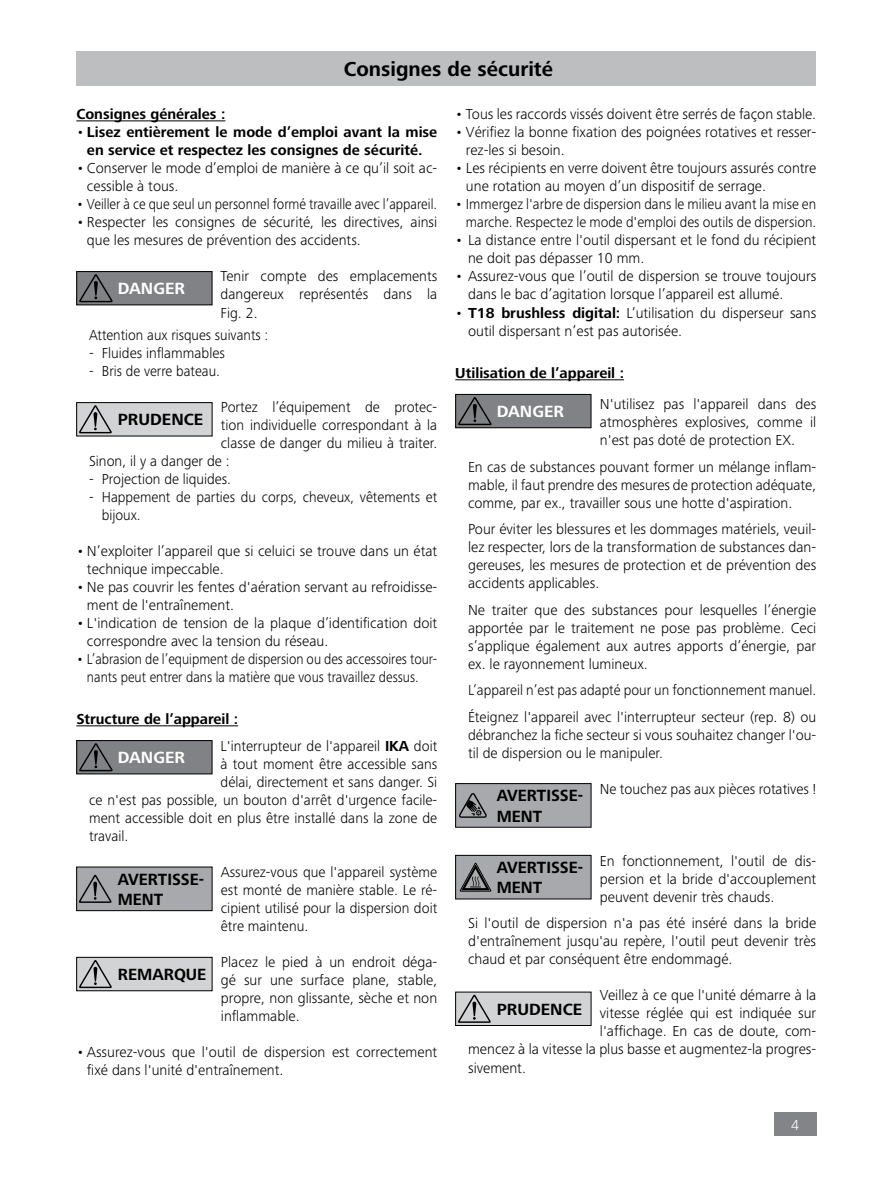
<style>
.page{position:relative;width:893px;height:1187px;background:#fff}
.page>*{position:absolute;margin:0;border:0;box-sizing:border-box;transform-origin:0 0}
.t1{font:700 21px "Frutiger Next IKA";color:#000}
.t2{font:700 16.8px/20.1px "Frutiger Next IKA";color:#000;scale:.96 1}
.t3{font:700 16.8px "Frutiger Next IKA";color:#000}
.t4{font:700 16.8px "Frutiger Next IKA";color:#fff}
.t5{font:300 15px/18px "Frutiger Next IKA";color:#000}
.t6{font:300 15px/26.5px "Frutiger Next IKA";color:#000;scale:.96 1}
.t7{font:300 15px/18px "Frutiger Next IKA";color:#000;text-align:right;scale:.95 1}
.t8{font:700 15px/18px "Frutiger Next IKA";color:#000;text-align:center}
.t9{font:300 15px/18px "Frutiger Next IKA";color:#000;text-align:center;scale:.91 1}
.t10{font:300 15px "Frutiger Next IKA";color:#000;scale:.92 1}
.t11{font:300 15px "Frutiger Next IKA";color:#fff}
.s1{font-weight:300}
.s2{font-weight:700}
</style>
<div class="page">
<div style="left:774px;top:1112px;width:42px;height:23px;background:#838487"></div>
<hr style="left:455px;top:379px;width:169px;height:1px;background:#000">
<div style="left:76px;top:52px;width:740px;height:34px;background:#bcbec0"></div>
<hr style="left:76px;top:120px;width:149px;height:1px;background:#000">
<hr style="left:76px;top:725px;width:162px;height:1px;background:#000">
<div style="left:77px;top:271px;width:135px;height:34px;background:#808285"></div>
<div style="left:76px;top:271px;width:136px;height:34px;border:1px solid #000"></div>
<svg style="left:78px;top:274px;width:35px;height:32px"></svg>
<div style="left:77px;top:402px;width:135px;height:34px;background:#d1d3d4"></div>
<div style="left:76px;top:402px;width:136px;height:34px;border:1px solid #000"></div>
<svg style="left:78px;top:405px;width:34px;height:32px"></svg>
<div style="left:77px;top:740px;width:135px;height:33px;background:#808285"></div>
<div style="left:76px;top:740px;width:136px;height:34px;border:1px solid #000"></div>
<svg style="left:78px;top:743px;width:35px;height:31px"></svg>
<div style="left:456px;top:394px;width:135px;height:34px;background:#808285"></div>
<div style="left:455px;top:394px;width:136px;height:34px;border:1px solid #000"></div>
<svg style="left:457px;top:397px;width:35px;height:31px"></svg>
<div style="left:77px;top:867px;width:135px;height:43px;background:#a7a9ac"></div>
<svg style="left:78px;top:874px;width:34px;height:29px"></svg>
<div style="left:77px;top:957px;width:135px;height:33px;background:#d1d3d4"></div>
<div style="left:76px;top:956px;width:136px;height:34px;border:1px solid #000"></div>
<svg style="left:78px;top:960px;width:34px;height:31px"></svg>
<div style="left:456px;top:783px;width:135px;height:44px;background:#a7a9ac"></div>
<div style="left:455px;top:783px;width:136px;height:44px;border:1px solid #000"></div>
<svg style="left:459px;top:793px;width:28px;height:24px"></svg>
<div style="left:456px;top:855px;width:135px;height:43px;background:#a7a9ac"></div>
<div style="left:455px;top:855px;width:136px;height:44px;border:1px solid #000"></div>
<svg style="left:460px;top:862px;width:31px;height:29px"></svg>
<div style="left:456px;top:991px;width:135px;height:34px;background:#d1d3d4"></div>
<svg style="left:457px;top:994px;width:34px;height:32px"></svg>
<h1 class="t1" style="left:344px;top:57px;width:211px">Consignes de sécurité</h1>
<p class="t8" style="left:76px;top:106px;width:151px">Consignes générales :</p>
<p class="t8" style="left:76px;top:124px;width:362px"><span class="s1">•</span> Lisez entièrement le mode d’emploi avant la mise en service et respectez les consignes de sécurité.</p>
<p class="t5" style="left:87px;top:159px;width:352px;text-indent:-11px">• Conserver le mode d’emploi de manière à ce qu’il soit ac&shy;cessible à tous.</p>
<p class="t10" style="left:76px;top:196px;width:394px">• Veiller à ce que seul un personnel formé travaille avec l’appareil.</p>
<p class="t5" style="left:87px;top:213px;width:352px;text-indent:-11px">• Respecter les consignes de sécurité, les directives, ainsi que les mesures de prévention des accidents.</p>
<p class="t5" style="left:221px;top:267px;width:218px;text-align:justify">Tenir compte des emplacements dangereux représentés dans la Fig. 2.</p>
<p class="t7" style="left:89px;top:326px;width:190px">Attention aux risques suivants :</p>
<p class="t5" style="left:89px;top:344px;width:137px">- Fluides inflammables</p>
<p class="t7" style="left:89px;top:362px;width:139px">- Bris de verre bateau.</p>
<p class="t5" style="left:221px;top:398px;width:218px">Portez l’équipement de protec-</p>
<p class="t5" style="left:221px;top:416px;width:218px">tion individuelle correspondant à la</p>
<p class="t5" style="left:221px;top:434px;width:218px">classe de danger du milieu à traiter.</p>
<p class="t5" style="left:89px;top:452px;width:142px">Sinon, il y a danger de :</p>
<p class="t5" style="left:89px;top:470px;width:144px">- Projection de liquides.</p>
<p class="t6" style="left:102px;top:488px;width:351px;line-height:18px;text-indent:-13px">- Happement de parties du corps, cheveux, vêtements et bijoux.</p>
<p class="t5" style="left:87px;top:542px;width:352px;text-indent:-11px">• N’exploiter l’appareil que si celuici se trouve dans un état technique impeccable.</p>
<p class="t5" style="left:87px;top:578px;width:352px;text-indent:-11px">• Ne pas couvrir les fentes d'aération servant au refroidisse&shy;ment de l'entraînement.</p>
<p class="t5" style="left:87px;top:614px;width:352px;text-indent:-11px">• L'indication de tension de la plaque d’identification doit correspondre avec la tension du réseau.</p>
<p class="t9" style="left:76px;top:650px;width:398px">• L’abrasion de l’equipment de dispersion ou des accessoires tour&shy;nants peut entrer dans la matière que vous travaillez dessus.</p>
<p class="t5" style="left:221px;top:706px;width:218px;line-height:26.5px;text-indent:-144px"><span class="s2">Structure de l’appareil :<br></span>L'interrupteur de l'appareil <span class="s2">IKA</span> doit</p>
<p class="t5" style="left:221px;top:754px;width:218px">à tout moment être accessible sans</p>
<p class="t5" style="left:221px;top:772px;width:218px">délai, directement et sans danger. Si</p>
<p class="t5" style="left:89px;top:790px;width:350px">ce n'est pas possible, un bouton d'arrêt d'urgence facile-</p>
<p class="t5" style="left:89px;top:808px;width:350px">ment accessible doit en plus être installé dans la zone de</p>
<p class="t5" style="left:89px;top:826px;width:41px">travail.</p>
<p class="t5" style="left:221px;top:862px;width:218px;text-align:justify">Assurez-vous que l'appareil système est monté de manière stable. Le ré&shy;cipient utilisé pour la dispersion doit être maintenu.</p>
<p class="t5" style="left:221px;top:952px;width:218px;text-align:justify">Placez le pied à un endroit déga&shy;gé sur une surface plane, stable, propre, non glissante, sèche et non inflammable.</p>
<p class="t5" style="left:87px;top:1042px;width:352px;text-indent:-11px">• Assurez-vous que l'outil de dispersion est correctement fixé dans l'unité d'entraînement.</p>
<p class="t4" style="left:118px;top:279px;width:69px">DANGER</p>
<p class="t3" style="left:118px;top:410px;width:87px">PRUDENCE</p>
<p class="t4" style="left:118px;top:748px;width:69px">DANGER</p>
<p class="t2" style="left:118px;top:869px;width:92px">AVERTISSE-<br>MENT</p>
<p class="t3" style="left:118px;top:964px;width:90px">REMARQUE</p>
<p class="t5" style="left:455px;top:105px;width:362px">• Tous les raccords vissés doivent être serrés de façon stable.</p>
<p class="t5" style="left:466px;top:123px;width:352px;text-indent:-11px">• Vérifiez la bonne fixation des poignées rotatives et resser&shy;rez-les si besoin.</p>
<p class="t5" style="left:466px;top:159px;width:352px;text-indent:-11px">• Les récipients en verre doivent être toujours assurés contre une rotation au moyen d’un dispositif de serrage.</p>
<p class="t7" style="left:455px;top:195px;width:381px">• Immergez l'arbre de dispersion dans le milieu avant la mise en marche. Respectez le mode d'emploi des outils de dispersion.</p>
<p class="t5" style="left:468px;top:231px;width:350px;text-indent:-13px">• La distance entre l'outil dispersant et le fond du récipient ne doit pas dépasser 10 mm.</p>
<p class="t5" style="left:468px;top:267px;width:350px;text-indent:-13px">• Assurez-vous que l’outil de dispersion se trouve toujours dans le bac d’agitation lorsque l’appareil est allumé.</p>
<p class="t5" style="left:468px;top:303px;width:350px;text-indent:-13px">• <span class="s2">T18 brushless digital:</span> L’utilisation du disperseur sans outil dispersant n’est pas autorisée.</p>
<p class="t8" style="left:455px;top:365px;width:170px">Utilisation de l’appareil :</p>
<p class="t5" style="left:600px;top:395px;width:218px;text-align:justify">N'utilisez pas l'appareil dans des atmosphères explosives, comme il n'est pas doté de protection EX.</p>
<p class="t5" style="left:468px;top:457px;width:350px;text-align:justify">En cas de substances pouvant former un mélange inflam&shy;mable, il faut prendre des mesures de protection adéquate, comme, par ex., travailler sous une hotte d'aspiration.</p>
<p class="t5" style="left:468px;top:520px;width:350px;text-align:justify">Pour éviter les blessures et les dommages matériels, veuil&shy;lez respecter, lors de la transformation de substances dan&shy;gereuses, les mesures de protection et de prévention des accidents applicables.</p>
<p class="t5" style="left:468px;top:600px;width:350px;text-align:justify">Ne traiter que des substances pour lesquelles l’énergie apportée par le traitement ne pose pas problème. Ceci s’applique également aux autres apports d’énergie, par ex. le rayonnement lumineux.</p>
<p class="t6" style="left:468px;top:677px;width:364px">L’appareil n’est pas adapté pour un fonctionnement manuel.<br>Éteignez l'appareil avec l'interrupteur secteur (rep. 8) ou</p>
<p class="t5" style="left:468px;top:725px;width:350px">débranchez la fiche secteur si vous souhaitez changer l'ou&shy;til de dispersion ou le manipuler.</p>
<p class="t5" style="left:600px;top:779px;width:218px">Ne touchez pas aux pièces rotatives !</p>
<p class="t4" style="left:497px;top:402px;width:69px">DANGER</p>
<p class="t2" style="left:497px;top:786px;width:92px">AVERTISSE-<br>MENT</p>
<p class="t5" style="left:600px;top:851px;width:218px;text-align:justify">En fonctionnement, l'outil de dis&shy;persion et la bride d'accouplement peuvent devenir très chauds.</p>
<p class="t5" style="left:468px;top:914px;width:350px;text-align:justify">Si l'outil de dispersion n'a pas été inséré dans la bride d'entraînement jusqu'au repère, l'outil peut devenir très chaud et par conséquent être endommagé.</p>
<p class="t5" style="left:600px;top:986px;width:218px">Veillez à ce que l'unité démarre à la</p>
<p class="t5" style="left:600px;top:1004px;width:218px">vitesse réglée qui est indiquée sur</p>
<p class="t5" style="left:600px;top:1022px;width:218px">l'affichage. En cas de doute, com-</p>
<p class="t5" style="left:468px;top:1040px;width:350px">mencez à la vitesse la plus basse et augmentez-la progres-</p>
<p class="t5" style="left:468px;top:1058px;width:59px">sivement.</p>
<p class="t2" style="left:497px;top:858px;width:92px">AVERTISSE-<br>MENT</p>
<p class="t3" style="left:497px;top:999px;width:87px">PRUDENCE</p>
<p class="t11" style="left:791px;top:1115px;width:9px">4</p>
</div>
